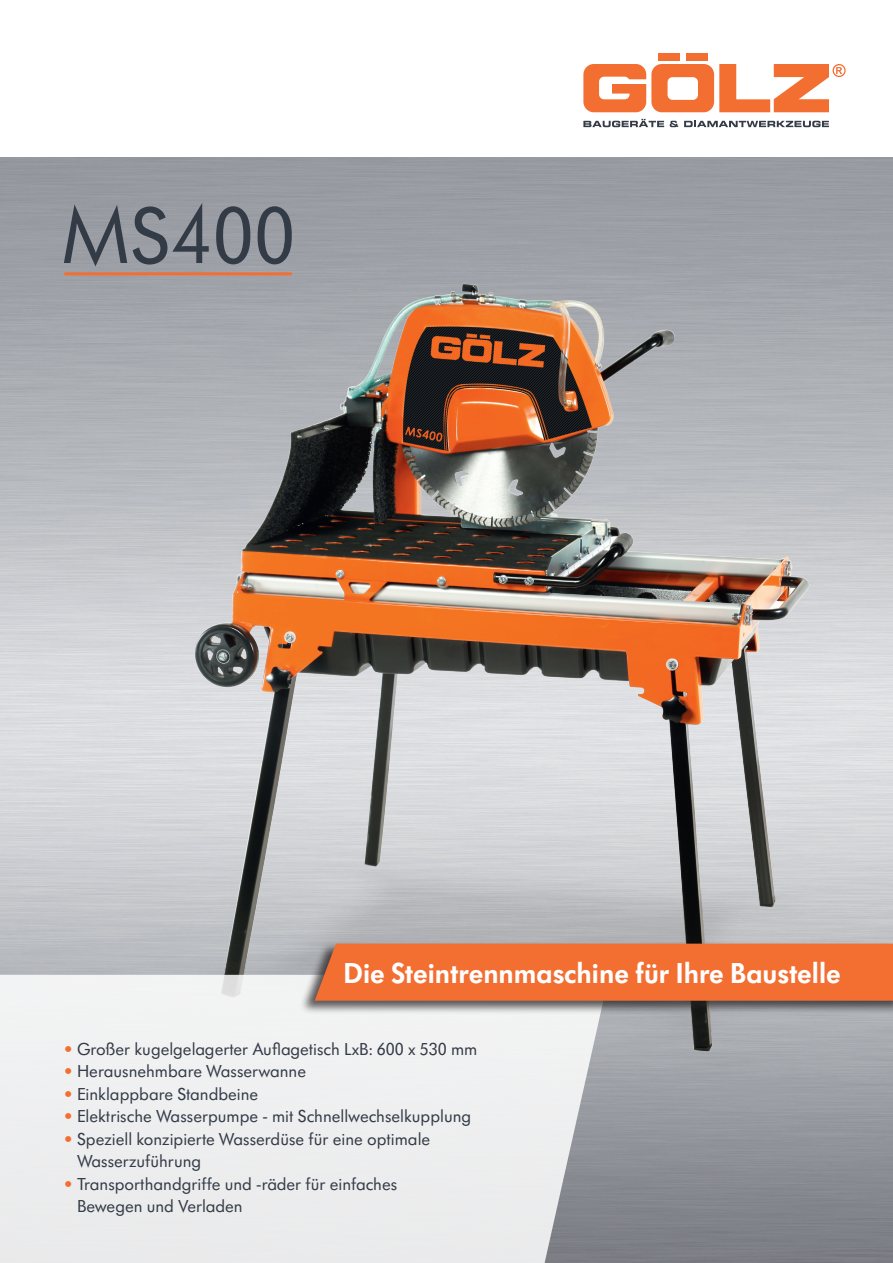
<style>
.page{position:relative;width:893px;height:1263px;background:#fff}
.page>*{position:absolute;margin:0;border:0;box-sizing:border-box;transform-origin:0 0}
.t1{font:82.5px "Futura SB";color:#333b47}
.t2{font:30px "Futura SB Dem Bol";color:#fff}
.t3{font:18px/22.5px "Futura SB";color:#333b47}
.s1{color:#f36e31}
</style>
<div class="page">
<img style="left:0;top:157px;width:893px;height:1106px">
<img style="left:195px;top:284px;width:615px;height:767px">
<hr style="left:65px;top:272px;width:226px;height:3px;background:#f36e31">
<div style="left:0;top:975px;width:609px;height:288px;background:#eeeeef"></div>
<div style="left:299px;top:941px;width:594px;height:74px;background:#231f20;opacity:.75"></div>
<div style="left:315px;top:944px;width:578px;height:57px;background:#f36e31"></div>
<div style="left:658px;top:53px;width:21px;height:8px;background:#f36e31"></div>
<div style="left:686px;top:53px;width:22px;height:8px;background:#f36e31"></div>
<svg style="left:583px;top:64px;width:263px;height:48px"></svg>
<svg style="left:684px;top:121px;width:145px;height:6px"></svg>
<svg style="left:670px;top:121px;width:8px;height:6px"></svg>
<svg style="left:583px;top:119px;width:81px;height:8px"></svg>
<h1 class="t1" style="left:61px;top:191px;width:236px">MS400</h1>
<h2 class="t2" style="left:344px;top:956px;width:499px">Die Steintrennmaschine für Ihre Baustelle</h2>
<p class="t3" style="left:64px;top:1037px;width:415px"><span class="s1">•</span> Großer kugelgelagerter Auflagetisch LxB: 600 x 530 mm</p>
<p class="t3" style="left:64px;top:1060px;width:244px"><span class="s1">•</span> Herausnehmbare Wasserwanne</p>
<p class="t3" style="left:64px;top:1082px;width:196px"><span class="s1">•</span> Einklappbare Standbeine</p>
<p class="t3" style="left:64px;top:1105px;width:409px"><span class="s1">•</span> Elektrische Wasserpumpe - mit Schnellwechselkupplung</p>
<p class="t3" style="left:77px;top:1127px;width:355px;text-indent:-13px"><span class="s1">•</span> Speziell konzipierte Wasserdüse für eine optimale<br>Wasserzuführung</p>
<p class="t3" style="left:77px;top:1172px;width:322px;text-indent:-13px"><span class="s1">•</span> Transporthandgriffe und -räder für einfaches<br>Bewegen und Verladen</p>
</div>
